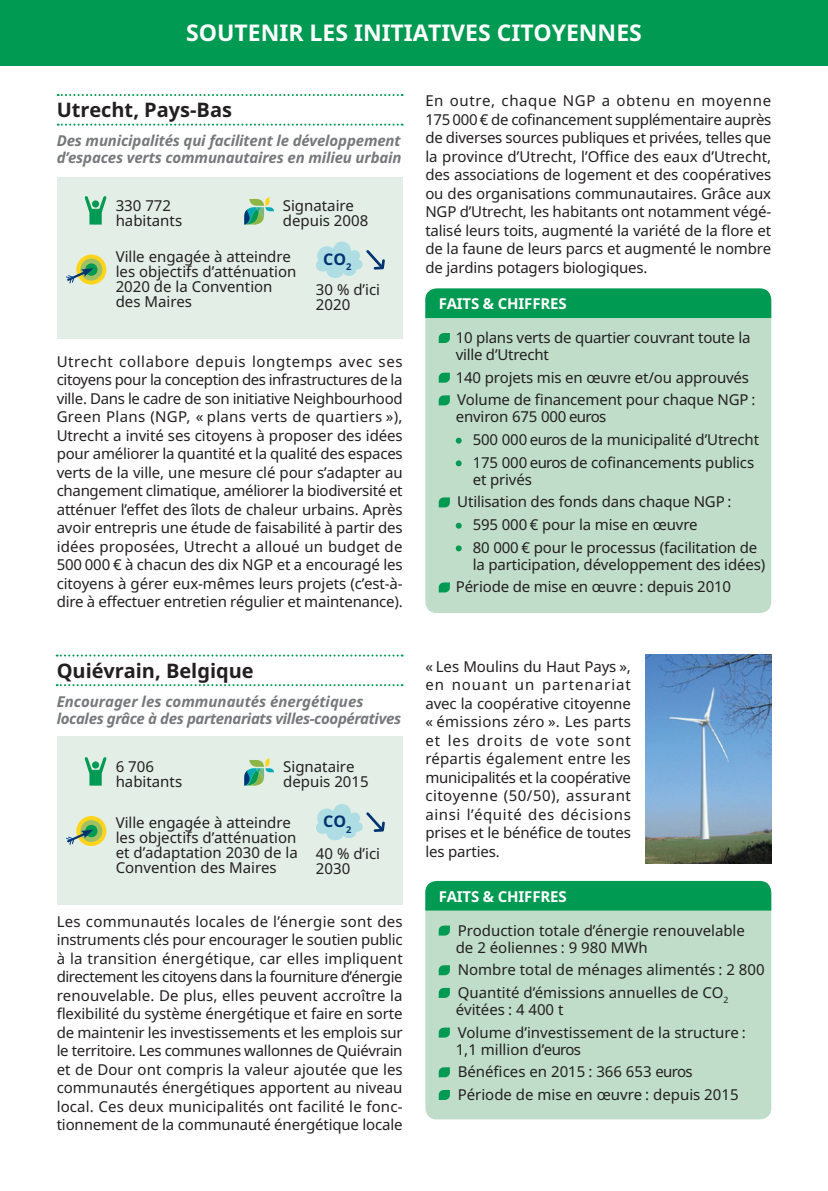
<style>
.page{position:relative;width:828px;height:1191px;background:#fff}
.page>*{position:absolute;margin:0;border:0;box-sizing:border-box;transform-origin:0 0}
.t1{font:700 23px "Noto Sans";color:#fff}
.texte{font:700 20px "Noto Sans";color:#231f20}
.texte-2{font:700 16px "Noto Sans";color:#013371}
.description{font:15px/18.4px "Noto Sans";letter-spacing:-.01em;color:#231f20;text-align:justify}
.texte-3{font:15px/15px "Noto Sans";color:#231f20}
.texte_intro_gris{font:italic 700 15px/17px "Noto Sans";letter-spacing:-.01em;color:#76787b}
.texte-4{font:700 15px "Noto Sans";letter-spacing:-.01em;color:#fff}
</style>
<div class="page">
<div style="left:57px;top:177px;width:346px;height:162px;background:#e3efe6"></div>
<div style="left:57px;top:736px;width:346px;height:168px;background:#e3efe6"></div>
<svg style="left:84px;top:196px;width:23px;height:28px"></svg>
<svg style="left:84px;top:757px;width:23px;height:28px"></svg>
<div style="left:425px;top:289px;width:346px;height:324px;background:#bfddc9;border-radius:11px"></div>
<div style="left:425px;top:288px;width:346px;height:30px;background:#009a52"></div>
<svg style="left:439px;top:333px;width:11px;height:10px"></svg>
<svg style="left:439px;top:373px;width:11px;height:10px"></svg>
<svg style="left:439px;top:395px;width:11px;height:10px"></svg>
<svg style="left:456px;top:438px;width:6px;height:5px"></svg>
<svg style="left:456px;top:460px;width:6px;height:6px"></svg>
<svg style="left:439px;top:497px;width:11px;height:10px"></svg>
<svg style="left:456px;top:523px;width:6px;height:5px"></svg>
<svg style="left:456px;top:545px;width:6px;height:6px"></svg>
<svg style="left:439px;top:582px;width:11px;height:10px"></svg>
<div style="left:425px;top:882px;width:346px;height:237px;background:#bfddc9;border-radius:11px"></div>
<div style="left:425px;top:881px;width:346px;height:29px;background:#009a52"></div>
<svg style="left:439px;top:925px;width:11px;height:10px"></svg>
<svg style="left:439px;top:965px;width:11px;height:10px"></svg>
<svg style="left:439px;top:988px;width:11px;height:10px"></svg>
<svg style="left:439px;top:1027px;width:11px;height:10px"></svg>
<svg style="left:439px;top:1067px;width:11px;height:10px"></svg>
<svg style="left:439px;top:1090px;width:11px;height:10px"></svg>
<svg style="left:244px;top:197px;width:30px;height:27px"></svg>
<svg style="left:244px;top:758px;width:30px;height:27px"></svg>
<svg style="left:316px;top:241px;width:69px;height:37px"></svg>
<svg style="left:316px;top:804px;width:69px;height:37px"></svg>
<div style="left:0;top:0;width:828px;height:66px;background:#009a52"></div>
<svg style="left:58px;top:124px;width:345px;height:2px"></svg>
<svg style="left:57px;top:684px;width:346px;height:2px"></svg>
<svg style="left:58px;top:94px;width:345px;height:2px"></svg>
<svg style="left:57px;top:654px;width:346px;height:2px"></svg>
<img style="left:645px;top:655px;width:126px;height:208px">
<svg style="left:76px;top:254px;width:30px;height:31px"></svg>
<div style="left:80px;top:258px;width:22px;height:22px;background:#a0c162;border-radius:50%"></div>
<svg style="left:85px;top:263px;width:13px;height:13px"></svg>
<svg style="left:66px;top:267px;width:27px;height:17px"></svg>
<svg style="left:76px;top:816px;width:30px;height:30px"></svg>
<div style="left:80px;top:820px;width:22px;height:22px;background:#a0c162;border-radius:50%"></div>
<div style="left:85px;top:825px;width:13px;height:12px;background:#009a52;border-radius:50%"></div>
<svg style="left:66px;top:829px;width:27px;height:16px"></svg>
<p class="t1" style="left:186px;top:16px;width:457px">SOUTENIR LES INITIATIVES CITOYENNES</p>
<p class="texte" style="left:57px;top:96px;width:177px">Utrecht, Pays-Bas</p>
<p class="texte_intro_gris" style="left:57px;top:132px;width:346px">Des municipalités qui facilitent le développement d’espaces verts communautaires en milieu urbain</p>
<p class="texte-3" style="left:116px;top:198px;width:68px">330 772 habitants</p>
<p class="texte-3" style="left:283px;top:198px;width:87px">Signataire depuis 2008</p>
<p class="texte-3" style="left:116px;top:249px;width:182px">Ville engagée à atteindre les objectifs d’atténuation<br>2020 de la Convention des Maires</p>
<p class="texte-2" style="left:323px;top:248px;width:30px">CO<sub>2</sub></p>
<p class="texte-3" style="left:316px;top:281px;width:66px">30 % d’ici<br>2020</p>
<p class="description" style="left:57px;top:352px;width:347px">Utrecht collabore depuis longtemps avec ses citoyens pour la conception des infrastructures de la ville. Dans le cadre de son initiative Neighbourhood Green Plans (NGP, « plans verts de quartiers »), Utrecht a invité ses citoyens à proposer des idées pour améliorer la quantité et la qualité des espaces verts de la ville, une mesure clé pour s’adapter au changement climatique, améliorer la biodiversité et atténuer l’effet des îlots de chaleur urbains. Après avoir entrepris une étude de faisabilité à partir des idées proposées, Utrecht a alloué un budget de 500 000 € à chacun des dix NGP et a encouragé les citoyens à gérer eux-mêmes leurs projets (c’est-à&shy;dire à effectuer entretien régulier et maintenance).</p>
<p class="texte" style="left:57px;top:656px;width:199px">Quiévrain, Belgique</p>
<p class="texte_intro_gris" style="left:57px;top:692px;width:346px">Encourager les communautés énergétiques locales grâce à des partenariats villes-coopératives</p>
<p class="texte-3" style="left:116px;top:758px;width:68px">6 706 habitants</p>
<p class="texte-3" style="left:283px;top:758px;width:87px">Signataire depuis 2015</p>
<p class="texte-3" style="left:116px;top:814px;width:184px">Ville engagée à atteindre les objectifs d’atténuation et d’adaptation 2030 de la<br>Convention des Maires</p>
<p class="texte-2" style="left:323px;top:810px;width:30px">CO<sub>2</sub></p>
<p class="texte-3" style="left:316px;top:845px;width:66px">40 % d’ici<br>2030</p>
<p class="description" style="left:57px;top:911px;width:347px">Les communautés locales de l’énergie sont des instruments clés pour encourager le soutien public à la transition énergétique, car elles impliquent directement les citoyens dans la fourniture d’énergie renouvelable. De plus, elles peuvent accroître la flexibilité du système énergétique et faire en sorte de maintenir les investissements et les emplois sur le territoire. Les communes wallonnes de Quiévrain et de Dour ont compris la valeur ajoutée que les communautés énergétiques apportent au niveau local. Ces deux municipalités ont facilité le fonc&shy;tionnement de la communauté énergétique locale</p>
<p class="description" style="left:425px;top:91px;width:347px">En outre, chaque NGP a obtenu en moyenne 175 000 € de cofinancement supplémentaire auprès de diverses sources publiques et privées, telles que la province d’Utrecht, l’Office des eaux d’Utrecht, des associations de logement et des coopératives ou des organisations communautaires. Grâce aux NGP d’Utrecht, les habitants ont notamment végé&shy;talisé leurs toits, augmenté la variété de la flore et de la faune de leurs parcs et augmenté le nombre de jardins potagers biologiques.</p>
<p class="texte-4" style="left:439px;top:293px;width:129px">FAITS &amp; CHIFFRES</p>
<p class="texte-3" style="left:456px;top:329px;width:296px;line-height:17px">10 plans verts de quartier couvrant toute la ville d’Utrecht</p>
<p class="texte-3" style="left:456px;top:369px;width:295px">140 projets mis en œuvre et/ou approuvés</p>
<p class="texte-3" style="left:456px;top:391px;width:301px;line-height:17px">Volume de financement pour chaque NGP : environ 675 000 euros</p>
<p class="texte-3" style="left:473px;top:432px;width:288px">500 000 euros de la municipalité d’Utrecht</p>
<p class="texte-3" style="left:473px;top:453px;width:283px;line-height:17px">175 000 euros de cofinancements publics et privés</p>
<p class="texte-3" style="left:457px;top:494px;width:276px">Utilisation des fonds dans chaque NGP :</p>
<p class="texte-3" style="left:473px;top:517px;width:226px">595 000 € pour la mise en œuvre</p>
<p class="texte-3" style="left:473px;top:538px;width:294px;line-height:17px">80 000 € pour le processus (facilitation de la participation, développement des idées)</p>
<p class="texte-3" style="left:456px;top:579px;width:277px">Période de mise en œuvre : depuis 2010</p>
<p class="description" style="left:425px;top:657px;width:207px">« Les Moulins du Haut Pays », en nouant un partenariat avec la coopérative citoyenne « émissions zéro ». Les parts et les droits de vote sont répartis également entre les municipalités et la coopérative citoyenne (50/50), assurant ainsi l’équité des décisions prises et le bénéfice de toutes les parties.</p>
<p class="texte-4" style="left:439px;top:885px;width:129px">FAITS &amp; CHIFFRES</p>
<p class="texte-3" style="left:456px;top:921px;width:291px;line-height:17px">Production totale d’énergie renouvelable de 2 éoliennes : 9 980 MWh</p>
<p class="texte-3" style="left:458px;top:962px;width:308px">Nombre total de ménages alimentés : 2 800</p>
<p class="texte-3" style="left:456px;top:983px;width:274px;line-height:17px">Quantité d’émissions annuelles de CO<sub>2 </sub>évitées : 4 400 t</p>
<p class="texte-3" style="left:456px;top:1023px;width:292px;line-height:17px">Volume d’investissement de la structure :<br>1,1 million d’euros</p>
<p class="texte-3" style="left:458px;top:1064px;width:236px">Bénéfices en 2015 : 366 653 euros</p>
<p class="texte-3" style="left:458px;top:1086px;width:282px">Période de mise en œuvre : depuis 2015</p>
</div>
